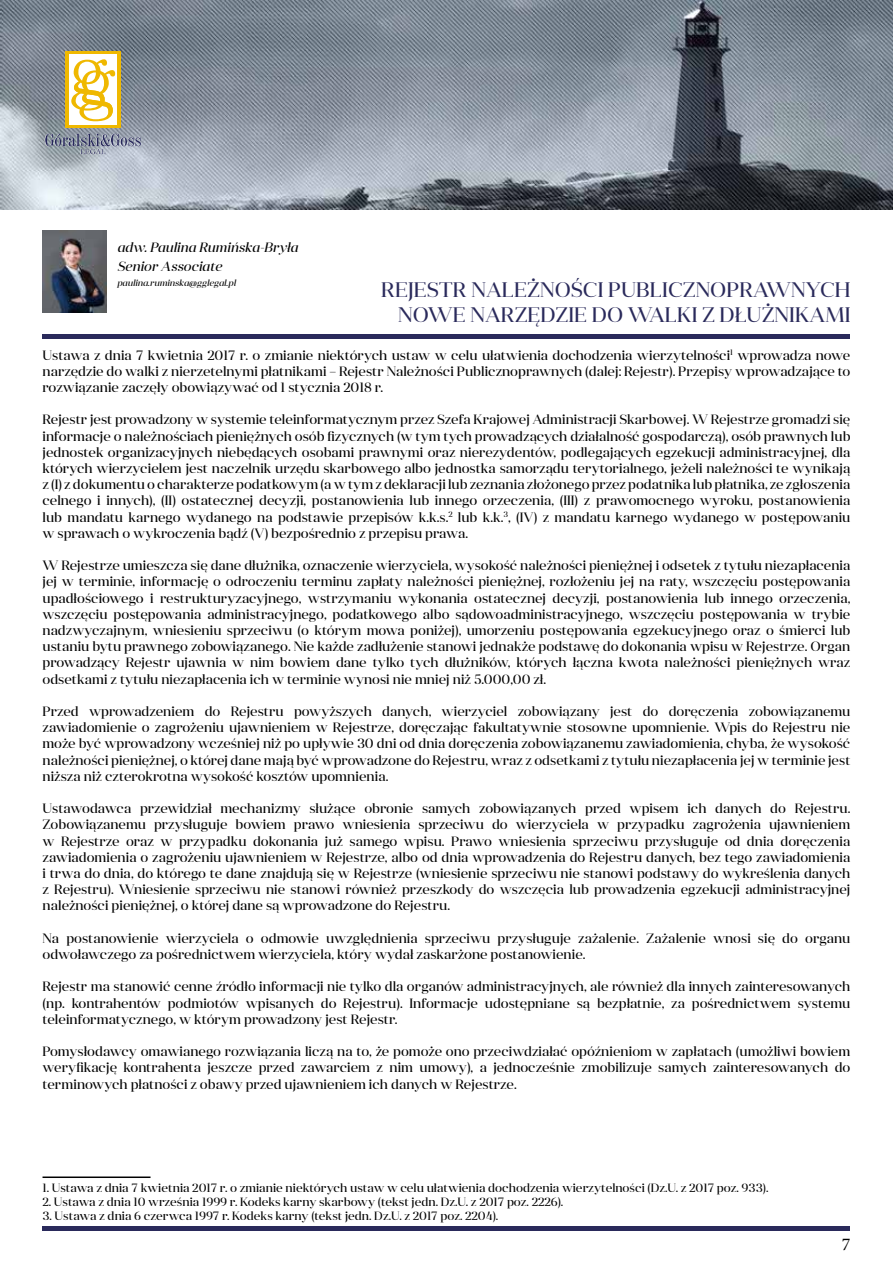
<style>
.page{position:relative;width:893px;height:1263px;background:#fff}
.page>*{position:absolute;margin:0;border:0;box-sizing:border-box;transform-origin:0 0}
.t1{font:21px/25.2px "Anglecia Pro Display";color:#2a2a5b;text-align:right}
.t2{font:18px "Minion Pro";color:#000}
.t3{font:13.5px/16.2px "Anglecia Pro Display";color:#000;text-align:justify}
.t4{font:italic 13.5px/19.5px "Anglecia Pro Display";color:#000}
.t5{font:12px "Anglecia Pro Display";color:#000}
.t6{font:italic 9px "Anglecia Pro Display";color:#000}
</style>
<div class="page">
<img style="left:1px;top:0;width:892px;height:209px">
<svg style="left:45px;top:134px;width:96px;height:20px;background:#8e96a7"></svg>
<div style="left:65px;top:51px;width:56px;height:77px;background:#efb800"></div>
<div style="left:69px;top:54px;width:48px;height:71px;background:#fff"></div>
<svg style="left:71px;top:59px;width:44px;height:62px"></svg>
<div style="left:43px;top:334px;width:807px;height:5px;background:#2a2a5b"></div>
<hr style="left:43px;top:1176px;width:108px;height:2px;background:#000">
<hr style="left:43px;top:1226px;width:807px;height:4px;background:#2a2a5b">
<img style="left:43px;top:231px;width:63px;height:82px">
<p class="t4" style="left:117px;top:237px;width:182px">adw. Paulina Rumińska-Bryła<br>Senior Associate</p>
<p class="t6" style="left:117px;top:277px;width:120px">paulina.ruminska@gglegal.pl</p>
<h1 class="t1" style="left:381px;top:276px;width:471px">REJESTR NALEŻNOŚCI PUBLICZNOPRAWNYCH<br>NOWE NARZĘDZIE DO WALKI Z DŁUŻNIKAMI</h1>
<p class="t3" style="left:43px;top:346px;width:809px">Ustawa z dnia 7 kwietnia 2017 r. o zmianie niektórych ustaw w celu ułatwienia dochodzenia wierzytelności<sup>1</sup> wprowadza nowe narzędzie do walki z nierzetelnymi płatnikami – Rejestr Należności Publicznoprawnych (dalej: Rejestr). Przepisy wprowadzające to rozwiązanie zaczęły obowiązywać od 1 stycznia 2018 r.</p>
<p class="t3" style="left:43px;top:411px;width:809px">Rejestr jest prowadzony w systemie teleinformatycznym przez Szefa Krajowej Administracji Skarbowej. W Rejestrze gromadzi się informacje o należnościach pieniężnych osób fizycznych (w tym tych prowadzących działalność gospodarczą), osób prawnych lub jednostek organizacyjnych niebędących osobami prawnymi oraz nierezydentów, podlegających egzekucji administracyjnej, dla których wierzycielem jest naczelnik urzędu skarbowego albo jednostka samorządu terytorialnego, jeżeli należności te wynikają z (I) z dokumentu o charakterze podatkowym (a w tym z deklaracji lub zeznania złożonego przez podatnika lub płatnika, ze zgłoszenia celnego i innych), (II) ostatecznej decyzji, postanowienia lub innego orzeczenia, (III) z prawomocnego wyroku, postanowienia lub mandatu karnego wydanego na podstawie przepisów k.k.s.<sup>2</sup> lub k.k.<sup>3</sup>, (IV) z mandatu karnego wydanego w postępowaniu w sprawach o wykroczenia bądź (V) bezpośrednio z przepisu prawa.</p>
<p class="t3" style="left:43px;top:557px;width:809px">W Rejestrze umieszcza się dane dłużnika, oznaczenie wierzyciela, wysokość należności pieniężnej i odsetek z tytułu niezapłacenia jej w terminie, informację o odroczeniu terminu zapłaty należności pieniężnej, rozłożeniu jej na raty, wszczęciu postępowania upadłościowego i restrukturyzacyjnego, wstrzymaniu wykonania ostatecznej decyzji, postanowienia lub innego orzeczenia, wszczęciu postępowania administracyjnego, podatkowego albo sądowoadministracyjnego, wszczęciu postępowania w trybie nadzwyczajnym, wniesieniu sprzeciwu (o którym mowa poniżej), umorzeniu postępowania egzekucyjnego oraz o śmierci lub ustaniu bytu prawnego zobowiązanego. Nie każde zadłużenie stanowi jednakże podstawę do dokonania wpisu w Rejestrze. Organ prowadzący Rejestr ujawnia w nim bowiem dane tylko tych dłużników, których łączna kwota należności pieniężnych wraz odsetkami z tytułu niezapłacenia ich w terminie wynosi nie mniej niż 5.000,00 zł.</p>
<p class="t3" style="left:43px;top:703px;width:809px">Przed wprowadzeniem do Rejestru powyższych danych, wierzyciel zobowiązany jest do doręczenia zobowiązanemu zawiadomienie o zagrożeniu ujawnieniem w Rejestrze, doręczając fakultatywnie stosowne upomnienie. Wpis do Rejestru nie może być wprowadzony wcześniej niż po upływie 30 dni od dnia doręczenia zobowiązanemu zawiadomienia, chyba, że wysokość należności pieniężnej, o której dane mają być wprowadzone do Rejestru, wraz z odsetkami z tytułu niezapłacenia jej w terminie jest niższa niż czterokrotna wysokość kosztów upomnienia.</p>
<p class="t3" style="left:43px;top:800px;width:809px">Ustawodawca przewidział mechanizmy służące obronie samych zobowiązanych przed wpisem ich danych do Rejestru.<br>Zobowiązanemu przysługuje bowiem prawo wniesienia sprzeciwu do wierzyciela w przypadku zagrożenia ujawnieniem w Rejestrze oraz w przypadku dokonania już samego wpisu. Prawo wniesienia sprzeciwu przysługuje od dnia doręczenia zawiadomienia o zagrożeniu ujawnieniem w Rejestrze, albo od dnia wprowadzenia do Rejestru danych, bez tego zawiadomienia i trwa do dnia, do którego te dane znajdują się w Rejestrze (wniesienie sprzeciwu nie stanowi podstawy do wykreślenia danych z Rejestru). Wniesienie sprzeciwu nie stanowi również przeszkody do wszczęcia lub prowadzenia egzekucji administracyjnej należności pieniężnej, o której dane są wprowadzone do Rejestru.</p>
<p class="t3" style="left:43px;top:930px;width:809px">Na postanowienie wierzyciela o odmowie uwzględnienia sprzeciwu przysługuje zażalenie. Zażalenie wnosi się do organu odwoławczego za pośrednictwem wierzyciela, który wydał zaskarżone postanowienie.</p>
<p class="t3" style="left:43px;top:978px;width:809px">Rejestr ma stanowić cenne źródło informacji nie tylko dla organów administracyjnych, ale również dla innych zainteresowanych (np. kontrahentów podmiotów wpisanych do Rejestru). Informacje udostępniane są bezpłatnie, za pośrednictwem systemu teleinformatycznego, w którym prowadzony jest Rejestr.</p>
<p class="t3" style="left:43px;top:1043px;width:809px">Pomysłodawcy omawianego rozwiązania liczą na to, że pomoże ono przeciwdziałać opóźnieniom w zapłatach (umożliwi bowiem weryfikację kontrahenta jeszcze przed zawarciem z nim umowy), a jednocześnie zmobilizuje samych zainteresowanych do terminowych płatności z obawy przed ujawnieniem ich danych w Rejestrze.</p>
<p class="t5" style="left:43px;top:1180px;width:727px">1. Ustawa z dnia 7 kwietnia 2017 r. o zmianie niektórych ustaw w celu ułatwienia dochodzenia wierzytelności (Dz.U. z 2017 poz. 933).</p>
<p class="t5" style="left:43px;top:1194px;width:522px">2. Ustawa z dnia 10 września 1999 r. Kodeks karny skarbowy (tekst jedn. Dz.U. z 2017 poz. 2226).</p>
<p class="t5" style="left:43px;top:1208px;width:457px">3. Ustawa z dnia 6 czerwca 1997 r. Kodeks karny (tekst jedn. Dz.U. z 2017 poz. 2204).</p>
<h2 class="t2" style="left:842px;top:1232px;width:10px">7</h2>
</div>
